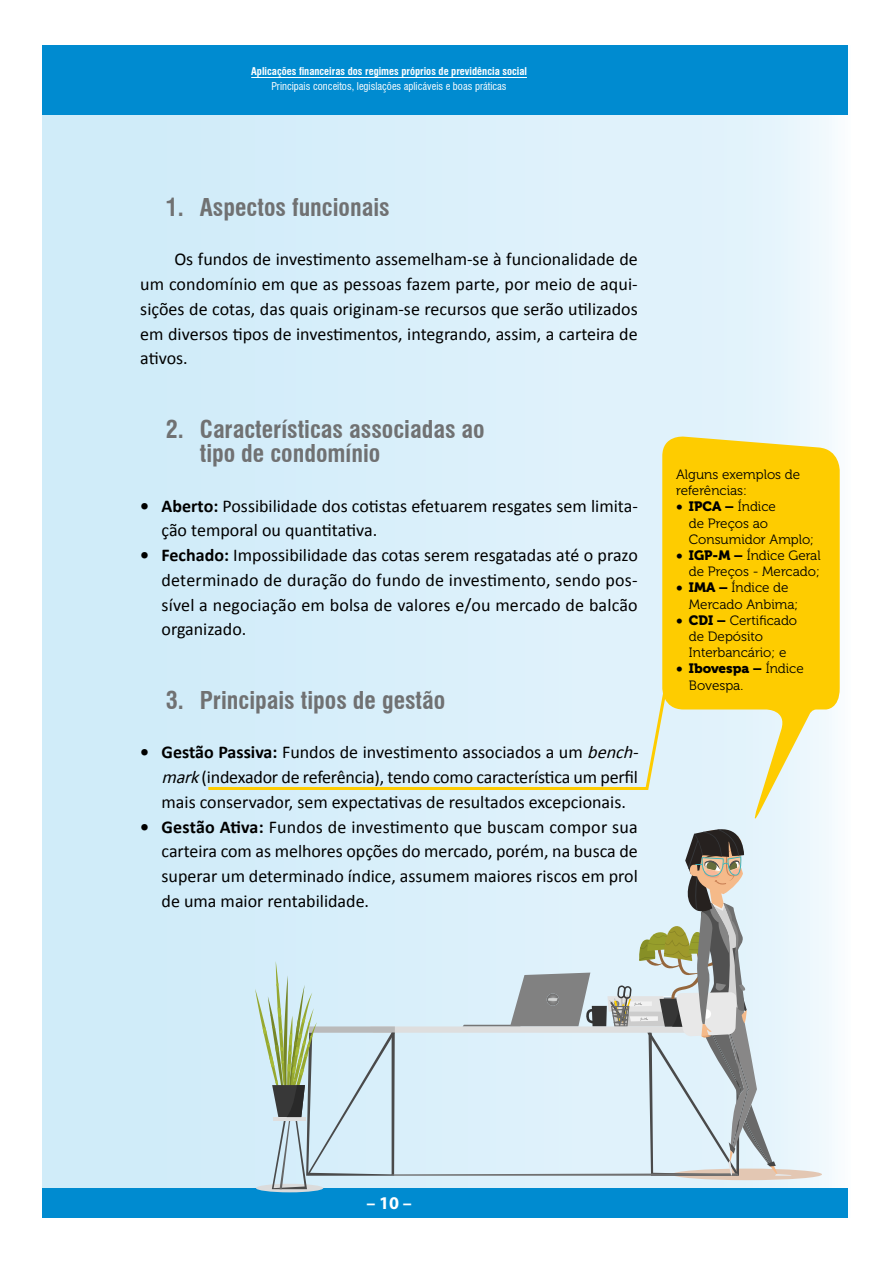
<style>
.page{position:relative;width:893px;height:1263px;background:#fff}
.page>*{position:absolute;margin:0;border:0;box-sizing:border-box;transform-origin:0 0}
.t1{font:700 condensed 24px/24px "Swiss 721 BT";color:#707172}
.t2{font:18px/24.8px "Calibri";color:#000;text-align:justify}
.t3{font:700 18px "Myriad Pro";color:#fff}
.t4{font:13.5px/16.2px "Museo 300";color:#000}
.t5{font:13.5px "Museo 900";color:#000}
.t6{font:700 condensed 10.5px "Swiss 721 BT";color:#fff}
.t7{font:condensed 10.5px "Swiss 721 BT";color:#fff}
.s1{font-weight:700}
.s2{font-style:italic}
.s3{font-family:"Museo 300"}
.s4{font-family:"Museo 900"}
</style>
<div class="page">
<div style="left:43px;top:45px;width:807px;height:1173px;background:linear-gradient(to right,#cceaf9,#eaf6fc)"></div>
<div style="left:43px;top:45px;width:805px;height:70px;background:#008bd0"></div>
<div style="left:43px;top:1188px;width:805px;height:30px;background:#008bd0"></div>
<hr style="left:251px;top:77px;width:276px;height:1px;background:#fff">
<div style="left:672px;top:1168px;width:150px;height:12px;background:#e3c7b3;border-radius:50%"></div>
<svg style="left:662px;top:435px;width:178px;height:394px;background:#f7d749"></svg>
<svg style="left:205px;top:639px;width:472px;height:152px;background:#dbeef1"></svg>
<svg style="left:256px;top:1184px;width:67px;height:8px"></svg>
<svg style="left:255px;top:824px;width:537px;height:365px;background:#cfe0e6"></svg>
<p class="t6" style="left:251px;top:65px;width:277px">Aplicações financeiras dos regimes próprios de previdência social</p>
<p class="t7" style="left:272px;top:80px;width:236px">Principais conceitos, legislações aplicáveis e boas práticas</p>
<h1 class="t1" style="left:166px;top:195px;width:225px">1. Aspectos funcionais</h1>
<p class="t2" style="left:140px;top:247px;width:499px;text-indent:34px">Os fundos de investimento assemelham-se à funcionalidade de um condomínio em que as pessoas fazem parte, por meio de aqui&shy;sições de cotas, das quais originam-se recursos que serão utilizados em diversos tipos de investimentos, integrando, assim, a carteira de ativos.</p>
<h1 class="t1" style="left:200px;top:417px;width:286px;text-indent:-34px">2. Características associadas ao tipo de condomínio</h1>
<p class="t2" style="left:162px;top:493px;width:478px;text-indent:-21px"><span class="s1">• Aberto:</span> Possibilidade dos cotistas efetuarem resgates sem limita&shy;ção temporal ou quantitativa.</p>
<p class="t2" style="left:162px;top:543px;width:478px;text-indent:-21px"><span class="s1">• Fechado:</span> Impossibilidade das cotas serem resgatadas até o prazo determinado de duração do fundo de investimento, sendo pos&shy;sível a negociação em bolsa de valores e/ou mercado de balcão organizado.</p>
<h1 class="t1" style="left:166px;top:688px;width:281px">3. Principais tipos de gestão</h1>
<p class="t2" style="left:162px;top:740px;width:483px;text-align:left;text-indent:-21px"><span class="s1">• Gestão Passiva:</span> Fundos de investimento associados a um <span class="s2">bench&shy;mark</span>(indexador de referência), tendo como característica um perfil mais conservador, sem expectativas de resultados excepcionais.</p>
<p class="t2" style="left:162px;top:814px;width:478px;text-indent:-21px"><span class="s1">• Gestão Ativa:</span> Fundos de investimento que buscam compor sua carteira com as melhores opções do mercado, porém, na busca de superar um determinado índice, assumem maiores riscos em prol de uma maior rentabilidade.</p>
<p class="t4" style="left:676px;top:466px;width:126px">Alguns exemplos de referências:</p>
<p class="t5" style="left:676px;top:499px;width:101px">• IPCA – <span class="s3">Índice</span></p>
<p class="t4" style="left:689px;top:515px;width:127px">de Preços ao<br>Consumidor Amplo;</p>
<p class="t4" style="left:676px;top:547px;width:146px;text-align:right"><span class="s4">• IGP-M –</span> Índice Geral de Preços - Mercado;</p>
<p class="t4" style="left:689px;top:580px;width:111px;text-indent:-13px"><span class="s4">• IMA –</span> Índice de<br>Mercado Anbima;</p>
<p class="t4" style="left:689px;top:612px;width:110px;text-indent:-13px"><span class="s4">• CDI –</span> Certificado de Depósito<br>Interbancário; e</p>
<p class="t5" style="left:676px;top:661px;width:129px">• Ibovespa – <span class="s3">Índice</span></p>
<p class="t4" style="left:689px;top:677px;width:56px">Bovespa.</p>
<p class="t3" style="left:366px;top:1191px;width:47px">– 10 –</p>
</div>
